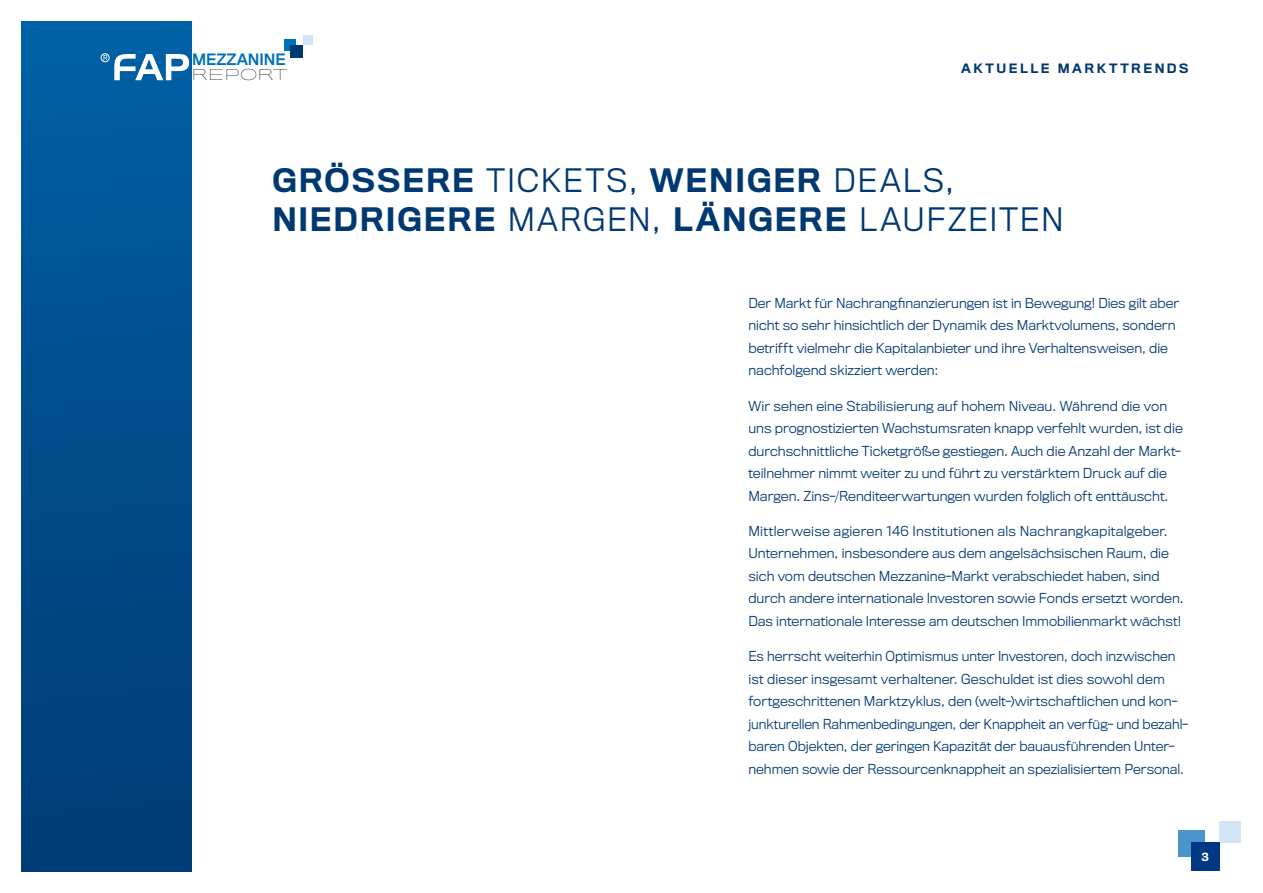
<style>
.page{position:relative;width:1263px;height:893px;background:#fff}
.page>*{position:absolute;margin:0;border:0;box-sizing:border-box;transform-origin:0 0}
.t1{font:500 30px/39px "Titling Gothic FB Normal";letter-spacing:.06em;color:#003871}
.t2{font:14.55px "Titling Gothic FB Normal Standard";color:#0070b8}
.t3{font:100 14.1px "Titling Gothic FB Extended";color:#1a171c}
.t4{font:300 12.75px/22.5px "Titling Gothic FB Normal";color:#003871}
.t5{font:500 12px "Titling Gothic FB Normal";letter-spacing:.21em;color:#003871}
.t6{font:500 10.5px "Titling Gothic FB Normal";color:#fff}
.s1{font-weight:300}
</style>
<div class="page">
<div style="left:21px;top:21px;width:170px;height:851px;background:linear-gradient(to bottom,#0060a4,#003b75)"></div>
<div style="left:284px;top:39px;width:12px;height:12px;background:#0070b8"></div>
<div style="left:303px;top:36px;width:9px;height:9px;background:#d4e6f5"></div>
<div style="left:290px;top:45px;width:13px;height:13px;background:#003871"></div>
<svg style="left:114px;top:54px;width:75px;height:26px"></svg>
<svg style="left:104px;top:55px;width:3px;height:5px"></svg>
<div style="left:101px;top:53px;width:8px;height:9px;border:1px solid #fff;border-radius:50%"></div>
<div style="left:1219px;top:821px;width:22px;height:22px;background:#d4e6f5"></div>
<div style="left:1191px;top:843px;width:28px;height:28px;background:#003883"></div>
<svg style="left:1178px;top:830px;width:26px;height:26px"></svg>
<p class="t2" style="left:192px;top:51px;width:95px">MEZZANINE</p>
<p class="t3" style="left:191px;top:66px;width:98px">REPORT</p>
<p class="t5" style="left:961px;top:61px;width:229px">AKTUELLE MARKTTRENDS</p>
<h1 class="t1" style="left:272px;top:161px;width:793px">GRÖSSERE <span class="s1">TICKETS,</span> WENIGER <span class="s1">DEALS,<br></span>NIEDRIGERE <span class="s1">MARGEN,</span> LÄNGERE <span class="s1">LAUFZEITEN</span></h1>
<p class="t4" style="left:748px;top:292px;width:432px">Der Markt für Nachrangfinanzierungen ist in Bewegung! Dies gilt aber nicht so sehr hinsichtlich der Dynamik des Marktvolumens, sondern betrifft vielmehr die Kapitalanbieter und ihre Verhaltensweisen, die nachfolgend skizziert werden:</p>
<p class="t4" style="left:748px;top:394px;width:436px">Wir sehen eine Stabilisierung auf hohem Niveau. Während die von uns prognostizierten Wachstumsraten knapp verfehlt wurden, ist die durchschnittliche Ticketgröße gestiegen. Auch die Anzahl der Markt&shy;teilnehmer nimmt weiter zu und führt zu verstärktem Druck auf die Margen. Zins-/Renditeerwartungen wurden folglich oft enttäuscht.</p>
<p class="t4" style="left:748px;top:520px;width:437px">Mittlerweise agieren 146 Institutionen als Nachrangkapitalgeber.<br>Unternehmen, insbesondere aus dem angelsächsischen Raum, die sich vom deutschen Mezzanine-Markt verabschiedet haben, sind durch andere internationale Investoren sowie Fonds ersetzt worden.<br>Das internationale Interesse am deutschen Immobilienmarkt wächst!</p>
<p class="t4" style="left:748px;top:645px;width:441px">Es herrscht weiterhin Optimismus unter Investoren, doch inzwischen ist dieser insgesamt verhaltener. Geschuldet ist dies sowohl dem fortgeschrittenen Marktzyklus, den (welt-)wirtschaftlichen und kon&shy;junkturellen Rahmenbedingungen, der Knappheit an verfüg- und bezahl&shy;baren Objekten, der geringen Kapazität der bauausführenden Unter&shy;nehmen sowie der Ressourcenknappheit an spezialisiertem Personal.</p>
<p class="t6" style="left:1201px;top:850px;width:9px">3</p>
</div>
